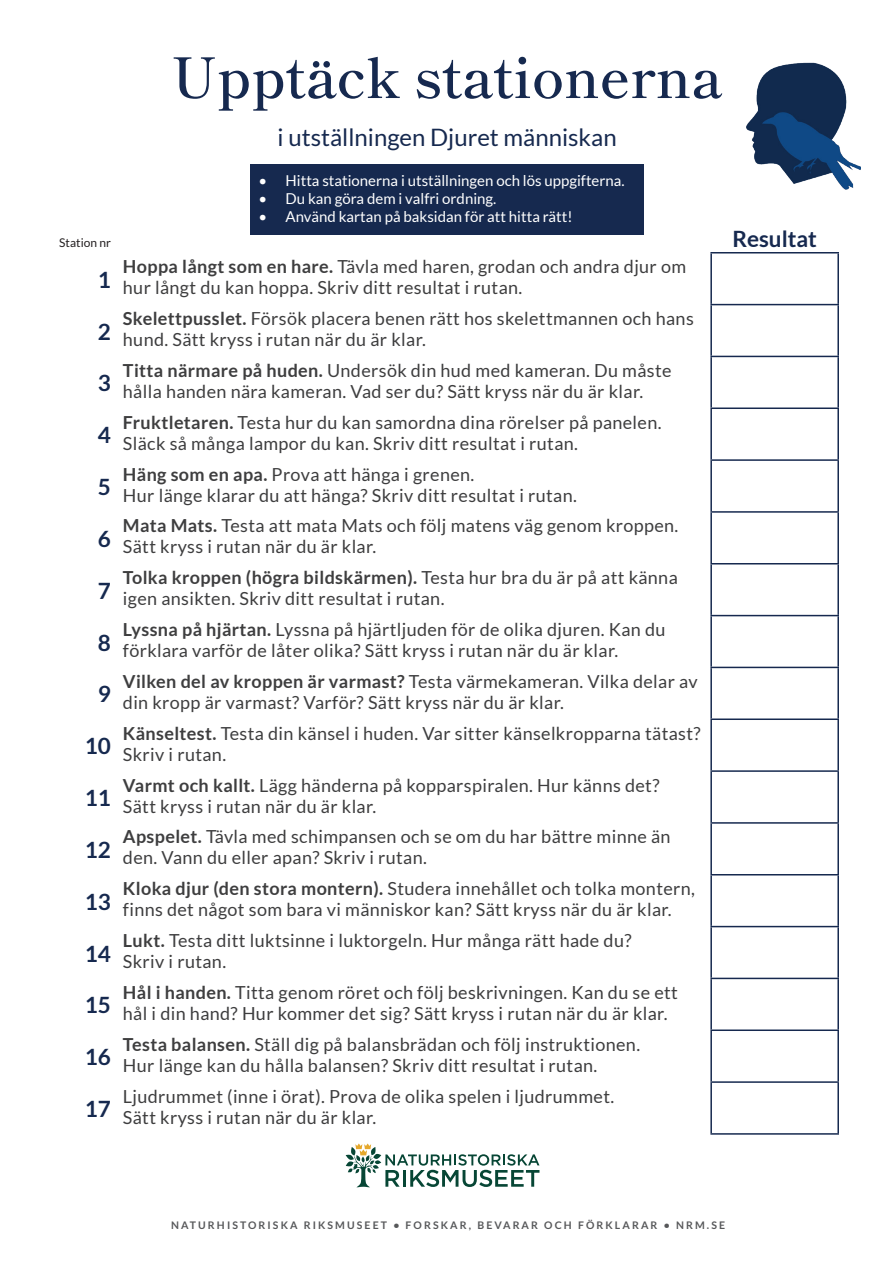
<style>
.page{position:relative;width:893px;height:1263px;background:#fff}
.page>*{position:absolute;margin:0;border:0;box-sizing:border-box;transform-origin:0 0}
.t1{font:600 55.5px "Shippori Mincho";color:#16294f}
.t2{font:24px "Lato";color:#16294f}
.t3{font:700 22.5px "Lato";color:#16294f}
.t4{font:18px/21px "Lato";letter-spacing:.02em;color:#3e3e3f}
.t5{font:15px "Lato";color:#fff}
.t6{font:12px "Lato";color:#231f20}
.t7{font:700 10.5px "Lato";letter-spacing:.2em;color:#57585a}
.s1{font-weight:700}
</style>
<div class="page">
<svg style="left:346px;top:1143px;width:193px;height:44px"></svg>
<hr style="left:710px;top:252px;width:129px;height:1px;background:#16294f">
<hr style="left:710px;top:253px;width:2px;height:51px;background:#16294f">
<hr style="left:837px;top:253px;width:2px;height:51px;background:#16294f">
<hr style="left:710px;top:304px;width:129px;height:1px;background:#16294f">
<hr style="left:710px;top:305px;width:2px;height:51px;background:#16294f">
<hr style="left:837px;top:305px;width:2px;height:51px;background:#16294f">
<hr style="left:710px;top:356px;width:129px;height:1px;background:#16294f">
<hr style="left:710px;top:357px;width:2px;height:50px;background:#16294f">
<hr style="left:837px;top:357px;width:2px;height:50px;background:#16294f">
<hr style="left:710px;top:407px;width:129px;height:2px;background:#16294f">
<hr style="left:710px;top:409px;width:2px;height:50px;background:#16294f">
<hr style="left:837px;top:409px;width:2px;height:50px;background:#16294f">
<hr style="left:710px;top:459px;width:129px;height:2px;background:#16294f">
<hr style="left:710px;top:461px;width:2px;height:50px;background:#16294f">
<hr style="left:837px;top:461px;width:2px;height:50px;background:#16294f">
<hr style="left:710px;top:511px;width:129px;height:2px;background:#16294f">
<hr style="left:710px;top:513px;width:2px;height:50px;background:#16294f">
<hr style="left:837px;top:513px;width:2px;height:50px;background:#16294f">
<hr style="left:710px;top:563px;width:129px;height:1px;background:#16294f">
<hr style="left:710px;top:564px;width:2px;height:51px;background:#16294f">
<hr style="left:837px;top:564px;width:2px;height:51px;background:#16294f">
<hr style="left:710px;top:615px;width:129px;height:1px;background:#16294f">
<hr style="left:710px;top:616px;width:2px;height:51px;background:#16294f">
<hr style="left:837px;top:616px;width:2px;height:51px;background:#16294f">
<hr style="left:710px;top:667px;width:129px;height:1px;background:#16294f">
<hr style="left:710px;top:668px;width:2px;height:50px;background:#16294f">
<hr style="left:837px;top:668px;width:2px;height:50px;background:#16294f">
<hr style="left:710px;top:718px;width:129px;height:2px;background:#16294f">
<hr style="left:710px;top:720px;width:2px;height:50px;background:#16294f">
<hr style="left:837px;top:720px;width:2px;height:50px;background:#16294f">
<hr style="left:710px;top:770px;width:129px;height:2px;background:#16294f">
<hr style="left:710px;top:772px;width:2px;height:50px;background:#16294f">
<hr style="left:837px;top:772px;width:2px;height:50px;background:#16294f">
<hr style="left:710px;top:822px;width:129px;height:2px;background:#16294f">
<hr style="left:710px;top:824px;width:2px;height:50px;background:#16294f">
<hr style="left:837px;top:824px;width:2px;height:50px;background:#16294f">
<hr style="left:710px;top:874px;width:129px;height:1px;background:#16294f">
<hr style="left:710px;top:875px;width:2px;height:51px;background:#16294f">
<hr style="left:837px;top:875px;width:2px;height:51px;background:#16294f">
<hr style="left:710px;top:926px;width:129px;height:1px;background:#16294f">
<hr style="left:710px;top:927px;width:2px;height:51px;background:#16294f">
<hr style="left:837px;top:927px;width:2px;height:51px;background:#16294f">
<hr style="left:710px;top:978px;width:129px;height:1px;background:#16294f">
<hr style="left:710px;top:979px;width:2px;height:50px;background:#16294f">
<hr style="left:837px;top:979px;width:2px;height:50px;background:#16294f">
<hr style="left:710px;top:1029px;width:129px;height:2px;background:#16294f">
<hr style="left:710px;top:1031px;width:2px;height:50px;background:#16294f">
<hr style="left:837px;top:1031px;width:2px;height:50px;background:#16294f">
<hr style="left:710px;top:1081px;width:129px;height:2px;background:#16294f">
<hr style="left:710px;top:1083px;width:2px;height:50px;background:#16294f">
<hr style="left:837px;top:1083px;width:2px;height:50px;background:#16294f">
<hr style="left:710px;top:1133px;width:129px;height:2px;background:#16294f">
<img style="left:746px;top:62px;width:114px;height:128px">
<div style="left:250px;top:165px;width:394px;height:70px;background:#16294f"></div>
<h1 class="t1" style="left:171px;top:43px;width:553px">Upptäck stationerna</h1>
<h2 class="t2" style="left:278px;top:124px;width:341px">i utställningen Djuret människan</h2>
<p class="t5" style="left:259px;top:172px;width:368px">• Hitta stationerna i utställningen och lös uppgifterna.</p>
<p class="t5" style="left:259px;top:190px;width:239px">• Du kan göra dem i valfri ordning.</p>
<p class="t5" style="left:259px;top:208px;width:315px">• Använd kartan på baksidan för att hitta rätt!</p>
<p class="t6" style="left:59px;top:236px;width:53px">Station nr</p>
<p class="t3" style="left:732px;top:226px;width:86px">Resultat</p>
<p class="t3" style="left:98px;top:267px;width:15px">1</p>
<p class="t4" style="left:123px;top:256px;width:565px"><span class="s1">Hoppa långt som en hare.</span> Tävla med haren, grodan och andra djur om hur långt du kan hoppa. Skriv ditt resultat i rutan.</p>
<p class="t3" style="left:98px;top:318px;width:15px">2</p>
<p class="t4" style="left:123px;top:308px;width:572px"><span class="s1">Skelettpusslet.</span> Försök placera benen rätt hos skelettmannen och hans hund. Sätt kryss i rutan när du är klar.</p>
<p class="t3" style="left:98px;top:370px;width:15px">3</p>
<p class="t4" style="left:123px;top:360px;width:550px"><span class="s1">Titta närmare på huden.</span> Undersök din hud med kameran. Du måste hålla handen nära kameran. Vad ser du? Sätt kryss när du är klar.</p>
<p class="t3" style="left:98px;top:422px;width:15px">4</p>
<p class="t4" style="left:123px;top:412px;width:540px"><span class="s1">Fruktletaren.</span> Testa hur du kan samordna dina rörelser på panelen.<br>Släck så många lampor du kan. Skriv ditt resultat i rutan.</p>
<p class="t3" style="left:98px;top:474px;width:15px">5</p>
<p class="t4" style="left:123px;top:463px;width:455px"><span class="s1">Häng som en apa.</span> Prova att hänga i grenen.<br>Hur länge klarar du att hänga? Skriv ditt resultat i rutan.</p>
<p class="t3" style="left:98px;top:526px;width:15px">6</p>
<p class="t4" style="left:123px;top:515px;width:557px"><span class="s1">Mata Mats.</span> Testa att mata Mats och följ matens väg genom kroppen.<br>Sätt kryss i rutan när du är klar.</p>
<p class="t3" style="left:98px;top:578px;width:15px">7</p>
<p class="t4" style="left:123px;top:567px;width:556px"><span class="s1">Tolka kroppen (högra bildskärmen).</span> Testa hur bra du är på att känna igen ansikten. Skriv ditt resultat i rutan.</p>
<p class="t3" style="left:98px;top:629px;width:15px">8</p>
<p class="t4" style="left:123px;top:619px;width:544px"><span class="s1">Lyssna på hjärtan.</span> Lyssna på hjärtljuden för de olika djuren. Kan du förklara varför de låter olika? Sätt kryss i rutan när du är klar.</p>
<p class="t3" style="left:98px;top:681px;width:15px">9</p>
<p class="t4" style="left:123px;top:671px;width:576px"><span class="s1">Vilken del av kroppen är varmast?</span> Testa värmekameran. Vilka delar av din kropp är varmast? Varför? Sätt kryss när du är klar.</p>
<p class="t3" style="left:85px;top:733px;width:28px">10</p>
<p class="t4" style="left:123px;top:723px;width:579px"><span class="s1">Känseltest.</span> Testa din känsel i huden. Var sitter känselkropparna tätast?<br>Skriv i rutan.</p>
<p class="t3" style="left:85px;top:785px;width:28px">11</p>
<p class="t4" style="left:123px;top:774px;width:538px"><span class="s1">Varmt och kallt.</span> Lägg händerna på kopparspiralen. Hur känns det?<br>Sätt kryss i rutan när du är klar.</p>
<p class="t3" style="left:85px;top:837px;width:28px">12</p>
<p class="t4" style="left:123px;top:826px;width:549px"><span class="s1">Apspelet.</span> Tävla med schimpansen och se om du har bättre minne än den. Vann du eller apan? Skriv i rutan.</p>
<p class="t3" style="left:85px;top:889px;width:28px">13</p>
<p class="t4" style="left:123px;top:878px;width:574px"><span class="s1">Kloka djur (den stora montern).</span> Studera innehållet och tolka montern, finns det något som bara vi människor kan? Sätt kryss när du är klar.</p>
<p class="t3" style="left:85px;top:940px;width:28px">14</p>
<p class="t4" style="left:123px;top:930px;width:510px"><span class="s1">Lukt.</span> Testa ditt luktsinne i luktorgeln. Hur många rätt hade du?<br>Skriv i rutan.</p>
<p class="t3" style="left:85px;top:992px;width:28px">15</p>
<p class="t4" style="left:123px;top:982px;width:556px"><span class="s1">Hål i handen.</span> Titta genom röret och följ beskrivningen. Kan du se ett hål i din hand? Hur kommer det sig? Sätt kryss i rutan när du är klar.</p>
<p class="t3" style="left:85px;top:1044px;width:28px">16</p>
<p class="t4" style="left:123px;top:1033px;width:519px"><span class="s1">Testa balansen.</span> Ställ dig på balansbrädan och följ instruktionen.<br>Hur länge kan du hålla balansen? Skriv ditt resultat i rutan.</p>
<p class="t3" style="left:85px;top:1096px;width:28px">17</p>
<p class="t4" style="left:123px;top:1085px;width:493px">Ljudrummet (inne i örat). Prova de olika spelen i ljudrummet.<br>Sätt kryss i rutan när du är klar.</p>
<p class="t7" style="left:171px;top:1219px;width:555px">NATURHISTORISKA RIKSMUSEET • FORSKAR, BEVARAR OCH FÖRKLARAR • NRM.SE</p>
</div>
